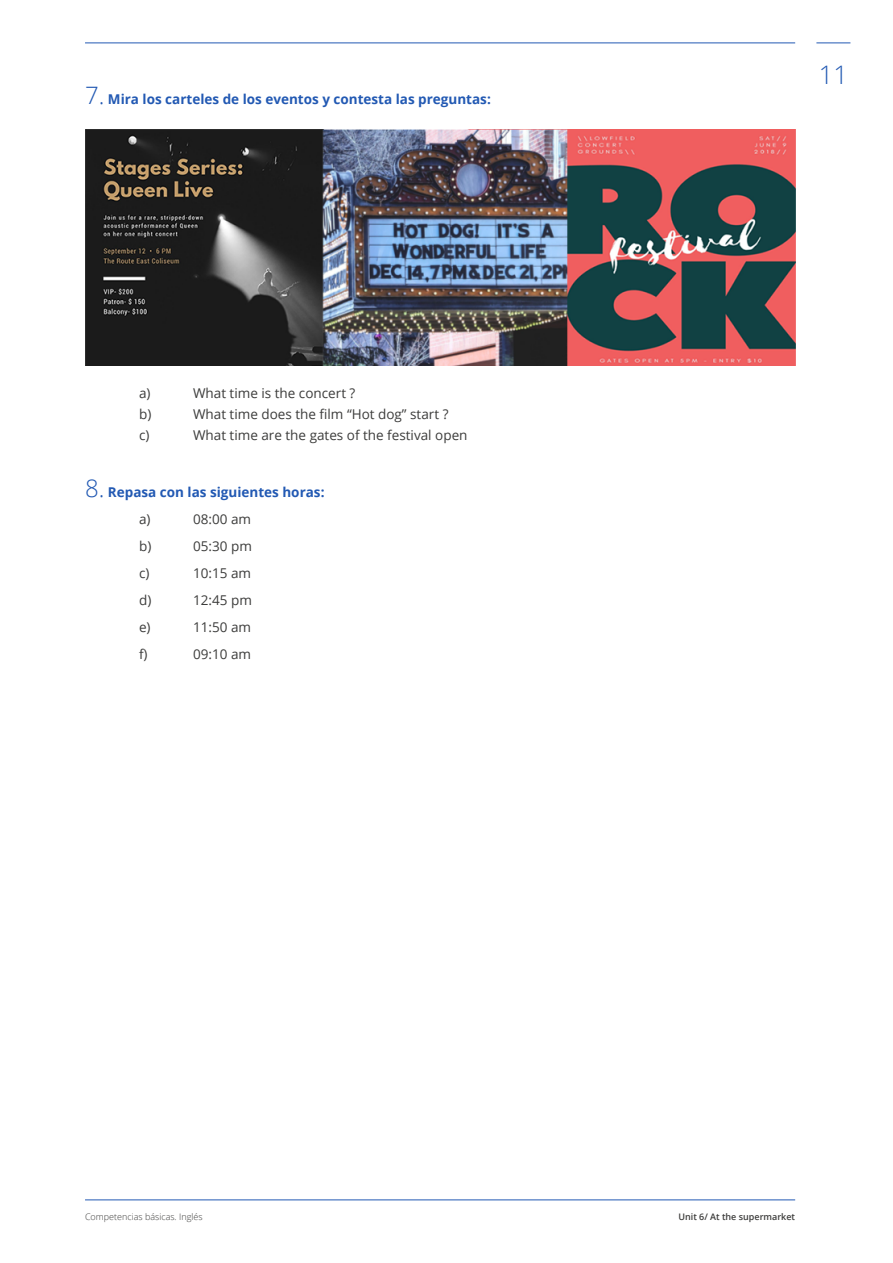
<style>
.page{position:relative;width:893px;height:1263px;background:#fff}
.page>*{position:absolute;margin:0;border:0;box-sizing:border-box;transform-origin:0 0}
.t1{font:300 25.5px "Open Sans";color:#2259b3}
.t2{font:13.5px "Open Sans";color:#3c3c3b}
.t3{font:700 13.5px/27px "Open Sans";color:#2259b3}
.t4{font:300 9px "Open Sans";color:#3c3c3b}
.t5{font:600 9px "Open Sans";color:#3c3c3b}
.s1{font-weight:300;font-size:24px}
.s2{font-weight:400;color:#3c3c3b}
</style>
<div class="page">
<hr style="left:816px;top:43px;width:34px;height:1px;background:#2259b3">
<hr style="left:85px;top:43px;width:710px;height:1px;background:#2259b3">
<hr style="left:85px;top:1199px;width:710px;height:1px;background:#2259b3">
<img style="left:85px;top:129px;width:710px;height:237px">
<p class="t3" style="left:85px;top:85px;width:407px"><span class="s1">7.</span> Mira los carteles de los eventos y contesta las preguntas:</p>
<p class="t2" style="left:139px;top:384px;width:13px">a)</p>
<p class="t2" style="left:193px;top:384px;width:164px">What time is the concert ?</p>
<p class="t2" style="left:139px;top:405px;width:14px">b)</p>
<p class="t2" style="left:193px;top:405px;width:257px">What time does the film “Hot dog” start ?</p>
<p class="t2" style="left:139px;top:426px;width:12px">c)</p>
<p class="t2" style="left:193px;top:426px;width:276px">What time are the gates of the festival open</p>
<p class="t3" style="left:139px;top:478px;width:187px;text-indent:-54px"><span class="s1">8.</span> Repasa con las siguientes horas: <span class="s2">a)</span></p>
<p class="t2" style="left:193px;top:510px;width:60px">08:00 am</p>
<p class="t2" style="left:139px;top:537px;width:14px">b)</p>
<p class="t2" style="left:193px;top:537px;width:60px">05:30 pm</p>
<p class="t2" style="left:139px;top:564px;width:12px">c)</p>
<p class="t2" style="left:193px;top:564px;width:60px">10:15 am</p>
<p class="t2" style="left:139px;top:591px;width:14px">d)</p>
<p class="t2" style="left:193px;top:591px;width:60px">12:45 pm</p>
<p class="t2" style="left:139px;top:618px;width:13px">e)</p>
<p class="t2" style="left:193px;top:618px;width:60px">11:50 am</p>
<p class="t2" style="left:139px;top:645px;width:10px">f)</p>
<p class="t2" style="left:193px;top:645px;width:60px">09:10 am</p>
<h1 class="t1" style="left:819px;top:58px;width:31px">11</h1>
<p class="t4" style="left:85px;top:1210px;width:119px">Competencias básicas. Inglés</p>
<p class="t5" style="left:678px;top:1210px;width:118px">Unit 6/ At the supermarket</p>
</div>
